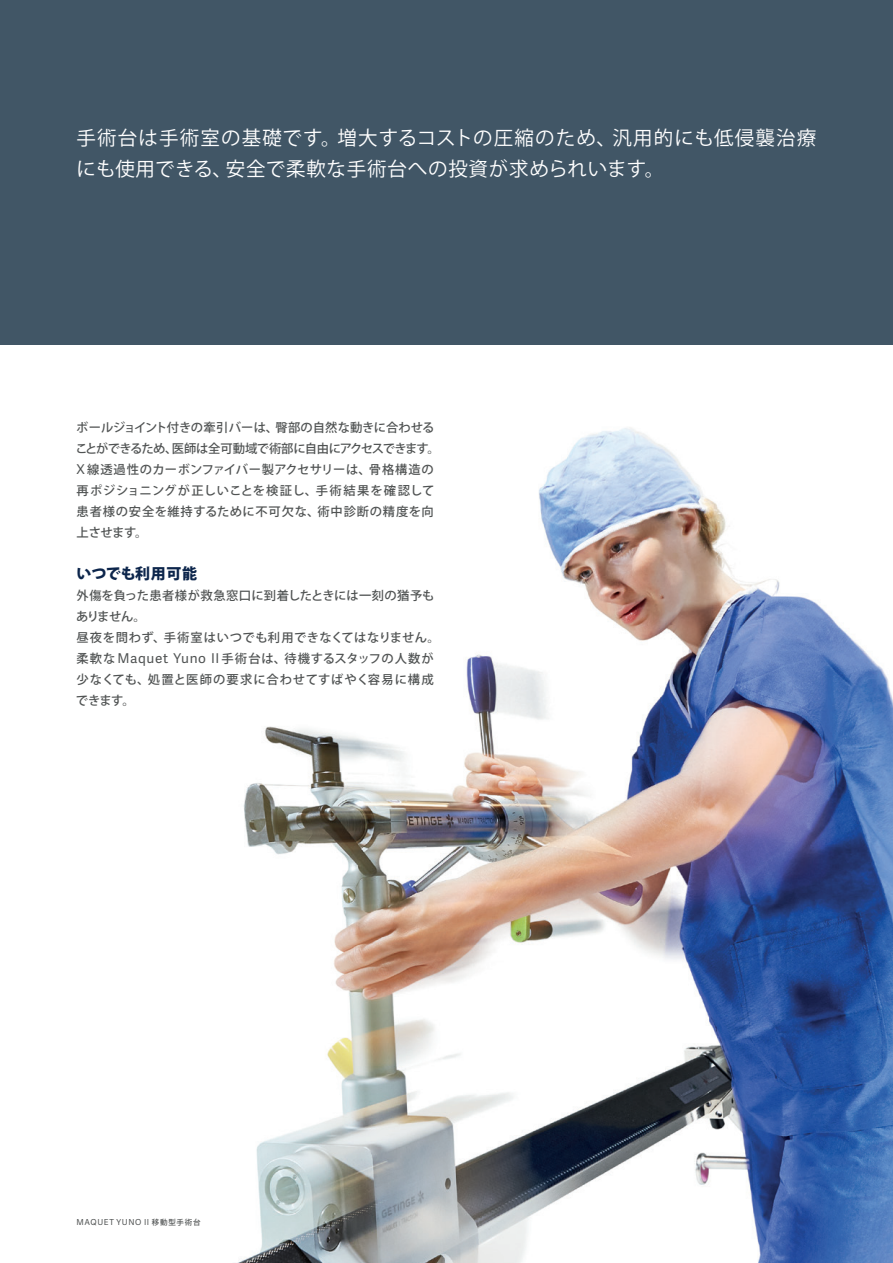
<style>
.page{position:relative;width:893px;height:1263px;background:#fff}
.page>*{position:absolute;margin:0;border:0;box-sizing:border-box;transform-origin:0 0}
.奇数ページ_リード{font:19.5px/31.5px "Koz Go Pr 6 N";letter-spacing:.04em;color:#fff}
.本文_見出し{font:800 15px "Koz Go Pr 6 N";color:#0c254b}
.本文{font:500 12.3px/21px "Koz Go Pr 6 N";letter-spacing:.02em;color:#505353}
.本文-2{font:500 12.3px/21px "Koz Go Pr 6 N";letter-spacing:.06em;color:#505353}
.t1{font:8.25px "Adelle Sans";letter-spacing:.065em;color:#505353}
.s1{font-family:"Adelle Sans";font-weight:400;font-size:13.5px}
.s2{font-family:"Koz Go Pr 6 N";font-weight:500;font-size:7.5px}
</style>
<div class="page">
<img style="left:238px;top:427px;width:655px;height:836px">
<div style="left:0;top:0;width:893px;height:344px;background:#415666"></div>
<p class="奇数ページ_リード" style="left:77px;top:122px;width:741px">手術台は手術室の基礎です。増大するコストの圧縮のため、汎用的にも低侵襲治療にも使用できる、安全で柔軟な手術台への投資が求められいます。</p>
<p class="本文" style="left:75px;top:417px;width:366px">ボールジョイント付きの牽引バーは、臀部の自然な動きに合わせることができるため、医師は全可動域で術部に自由にアクセスできます。<br><span class="s1">X</span> 線透過性のカーボンファイバー製アクセサリーは、骨格構造の再ポジショニングが正しいことを検証し、手術結果を確認して患者様の安全を維持するために不可欠な、術中診断の精度を向上させます。</p>
<p class="本文_見出し" style="left:76px;top:565px;width:122px">いつでも利用可能</p>
<p class="本文" style="left:76px;top:585px;width:360px">外傷を負った患者様が救急窓口に到着したときには一刻の猶予もありません。</p>
<p class="本文-2" style="left:76px;top:627px;width:365px">昼夜を問わず、手術室はいつでも利用できなくてはなりません。柔軟な<span class="s1">Maquet Yuno II</span> 手術台は、待機するスタッフの人数が少なくても、処置と医師の要求に合わせてすばやく容易に構成できます。</p>
<p class="t1" style="left:77px;top:1216px;width:126px">MAQUET YUNO II <span class="s2">移動型手術台</span></p>
</div>
